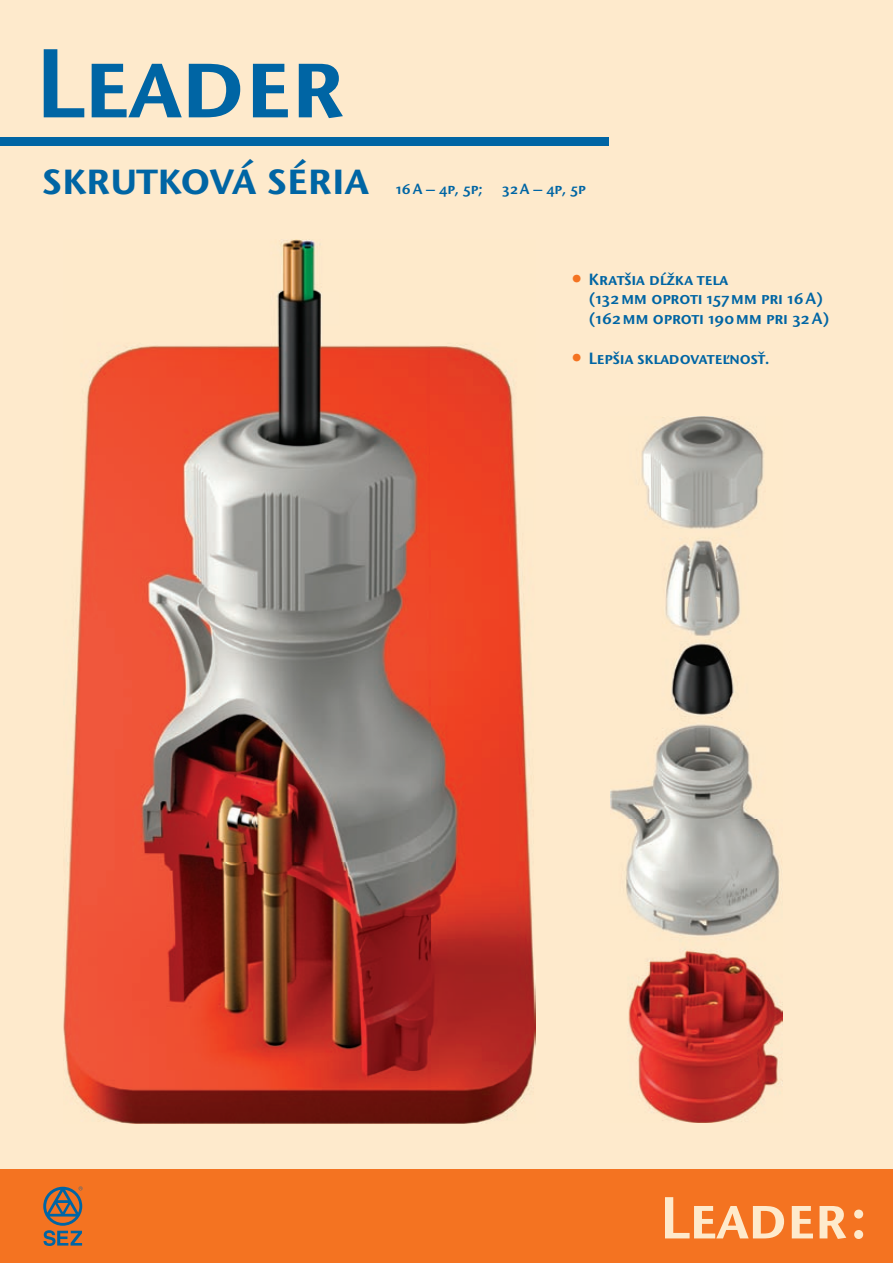
<style>
.page{position:relative;width:893px;height:1263px;background:#feeacc}
.page>*{position:absolute;margin:0;border:0;box-sizing:border-box;transform-origin:0 0}
.t1{font:99px "Stone Sans Itc SCTOT Semi";color:#0065a4}
.t2{font:60px "Stone Sans Itc SCTOT Semi";color:#feeacc}
.t3{font:45px "Stone Sans Itc SCTOT Semi";color:#0065a4}
.t4{font:16.5px/19.8px "Stone Sans Itc SCTOT Semi";color:#0065a4}
.t5{font:15px "Stone Sans Itc SCTOT Semi";color:#0065a4}
.s1{font-size:27px;color:#f47321}
</style>
<div class="page">
<div style="left:0;top:137px;width:608px;height:9px;background:#0065a4"></div>
<div style="left:0;top:1169px;width:893px;height:94px;background:#f47321"></div>
<img style="left:63px;top:239px;width:472px;height:884px">
<img style="left:610px;top:417px;width:172px;height:706px">
<svg style="left:43px;top:1186px;width:40px;height:60px"></svg>
<h1 class="t1" style="left:34px;top:23px;width:311px">Leader</h1>
<h3 class="t3" style="left:43px;top:151px;width:327px">skrutková séria</h3>
<p class="t5" style="left:396px;top:180px;width:88px">16 A – 4p, 5p;</p>
<p class="t5" style="left:502px;top:180px;width:85px">32 A – 4p, 5p</p>
<p class="t4" style="left:589px;top:269px;width:243px;text-indent:-21px"><span class="s1">•</span> Kratšia dĺžka tela<br>(132 mm oproti 157 mm pri 16 A) (162 mm oproti 190 mm pri 32 A)</p>
<p class="t4" style="left:567px;top:349px;width:204px"><span class="s1">•</span> Lepšia skladovateľnosť.</p>
<h2 class="t2" style="left:659px;top:1181px;width:210px">Leader:</h2>
</div>
